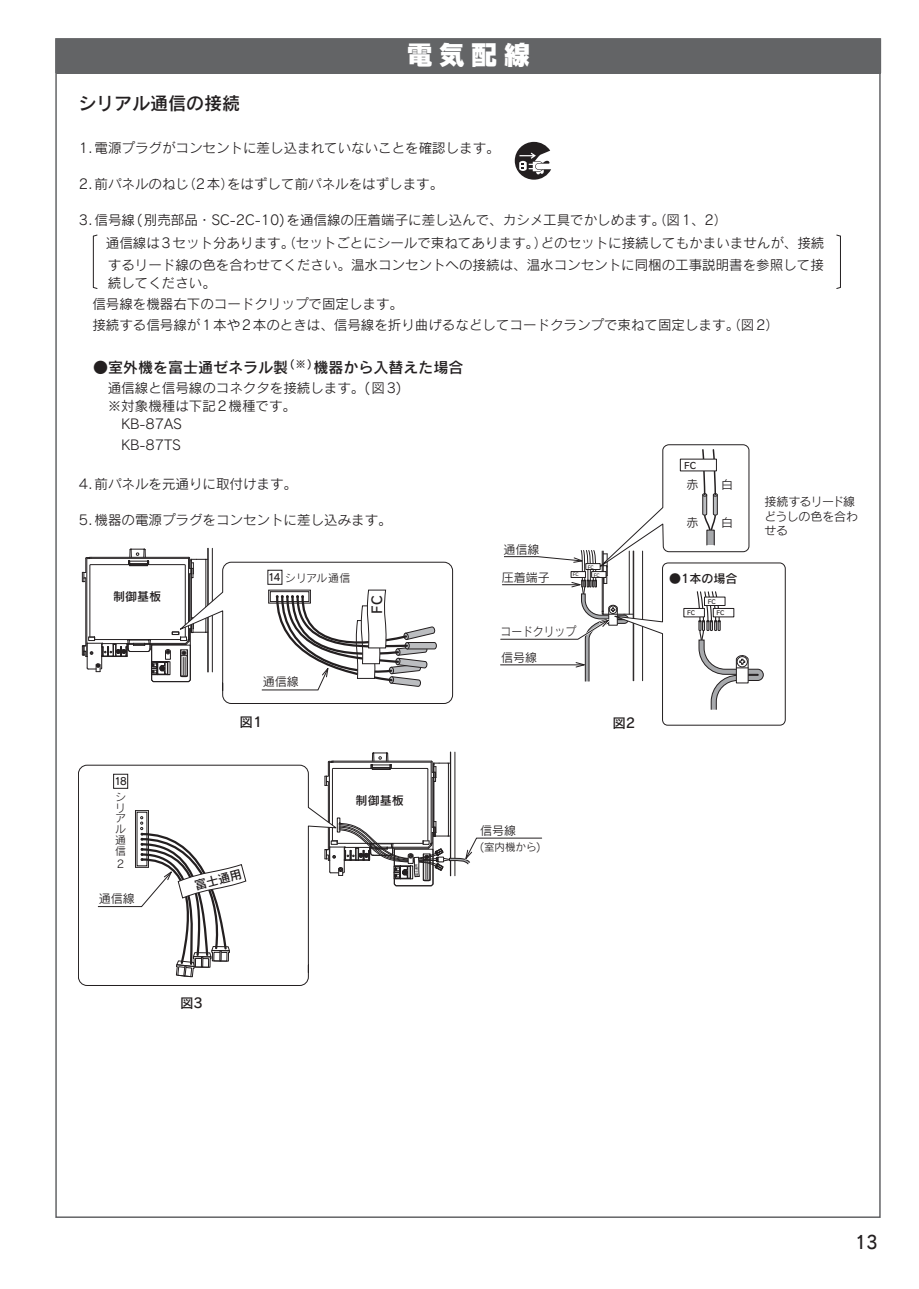
<style>
.page{position:relative;width:919px;height:1289px;background:#fff}
.page>*{position:absolute;margin:0;border:0;box-sizing:border-box;transform-origin:0 0}
.t1{font:27px "Rodin Pro EB 90 pv RKSJ H";color:#fff}
.t2{font:18px "Rodin Pro DB 90 pv RKSJ H";color:#231f20}
.t3{font:18px "Rodin Pro DB 90 pv RKSJ H";color:#231f20;scale:.9 1}
.t4{font:15px "Rodin Pro DB 90 pv RKSJ H";color:#231f20}
.t5{font:13.5px/21px "Rodin Pro M 90 pv RKSJ H";color:#231f20}
.t6{font:13.5px "Rodin Pro DB 90 pv RKSJ H";color:#231f20}
.t7{font:12px "Rodin Pro M 90 pv RKSJ H";color:#231f20}
.t8{font:12px "Rodin Pro DB 90 pv RKSJ H";color:#231f20}
.t9{font:12px/14.4px "Rodin Pro M 90 pv RKSJ H";letter-spacing:-.04em;color:#231f20}
.t10{font:12px "Rodin Pro M 90 pv RKSJ H";color:#231f20;scale:.9 1}
.t11{font:10.8px "Rodin Pro M 90 pv RKSJ H";letter-spacing:.025em;color:#231f20}
.t12{font:10.8px/10.8px "Rodin CID M 83 pv RKSJ H";color:#231f20}
.t13{font:10.5px "Rodin Pro M 90 pv RKSJ H";color:#231f20}
.t14{font:10.2px "Rodin Pro DB 90 pv RKSJ H";color:#231f20;scale:.95 1}
.t15{font:9px "Rodin Pro DB 90 pv RKSJ H";color:#231f20}
.t16{font:6px "Rodin Pro DB 90 pv RKSJ H";color:#231f20}
.t17{font:4.5px/7.9px "Rodin Pro DB 90 pv RKSJ H";color:#231f20}
.t18{font:3px "Rodin Pro DB 90 pv RKSJ H";color:#231f20}
.s1{font-family:"Rodin Pro DB 90 pv RKSJ H";font-size:10.2px}
</style>
<div class="page">
<hr style="left:207px;top:548px;width:1px;height:124px;background:#231f20">
<hr style="left:208px;top:548px;width:1px;height:124px;background:#231f20">
<hr style="left:212px;top:548px;width:1px;height:124px;background:#231f20">
<svg style="left:82px;top:549px;width:371px;height:155px"></svg>
<svg style="left:500px;top:444px;width:286px;height:282px"></svg>
<svg style="left:514px;top:142px;width:37px;height:38px"></svg>
<hr style="left:93px;top:236px;width:1px;height:51px;background:#231f20">
<hr style="left:840px;top:236px;width:1px;height:51px;background:#231f20">
<svg style="left:78px;top:764px;width:246px;height:222px"></svg>
<div style="left:113px;top:774px;width:15px;height:14px;border:1px solid #231f20"></div>
<svg style="left:97px;top:810px;width:149px;height:167px"></svg>
<svg style="left:324px;top:752px;width:218px;height:134px"></svg>
<div style="left:56px;top:39px;width:824px;height:34px;background:#636466"></div>
<hr style="left:55px;top:38px;width:826px;height:2px;background:#636466">
<hr style="left:55px;top:40px;width:2px;height:33px;background:#636466">
<hr style="left:879px;top:40px;width:2px;height:33px;background:#636466">
<h1 class="t1" style="left:406px;top:44px;width:126px">電気配線</h1>
<h2 class="t2" style="left:78px;top:97px;width:164px">シリアル通信の接続</h2>
<p class="t5" style="left:79px;top:139px;width:422px">1.電源プラグがコンセントに差し込まれていないことを確認します。</p>
<p class="t5" style="left:79px;top:175px;width:366px">2.前パネルのねじ（2本）をはずして前パネルをはずします。</p>
<p class="t5" style="left:79px;top:211px;width:650px">3.信号線 (別売部品・SC-2C-10)を通信線の圧着端子に差し込んで、カシメ工具でかしめます。（図1、2）</p>
<p class="t5" style="left:79px;top:234px;width:747px">　　通信線は3セット分あります。（セットごとにシールで束ねてあります。）どのセットに接続してもかまいませんが、接続</p>
<p class="t5" style="left:108px;top:256px;width:717px">するリード線の色を合わせてください。温水コンセントへの接続は、温水コンセントに同梱の工事説明書を参照して接</p>
<p class="t5" style="left:79px;top:274px;width:701px;text-indent:29px">続してください。<br>　信号線を機器右下のコードクリップで固定します。<br>　接続する信号線が1本や2本のときは、信号線を折り曲げるなどしてコードクランプで束ねて固定します。（図2）</p>
<p class="t4" style="left:78px;top:361px;width:387px">　●室外機を富士通ゼネラル製 <sup>(※)</sup> 機器から入替えた場合</p>
<p class="t5" style="left:108px;top:379px;width:295px">通信線と信号線のコネクタを接続します。(図3)</p>
<p class="t5" style="left:108px;top:397px;width:190px">※対象機種は下記2機種です。</p>
<p class="t5" style="left:121px;top:415px;width:62px">KB-87AS</p>
<p class="t5" style="left:121px;top:436px;width:61px">KB-87TS</p>
<p class="t5" style="left:79px;top:475px;width:220px">4.前パネルを元通りに取付けます。</p>
<p class="t5" style="left:79px;top:511px;width:314px">5.機器の電源プラグをコンセントに差し込みます。</p>
<p class="t15" style="left:684px;top:462px;width:14px">FC</p>
<p class="t7" style="left:686px;top:479px;width:13px">赤</p>
<p class="t7" style="left:686px;top:517px;width:13px">赤</p>
<p class="t7" style="left:721px;top:479px;width:13px">白</p>
<p class="t7" style="left:721px;top:517px;width:13px">白</p>
<p class="t9" style="left:764px;top:496px;width:95px">接続するリード線どうしの色を合わせる</p>
<p class="t8" style="left:113px;top:591px;width:49px">制御基板</p>
<p class="t14" style="left:114px;top:777px;width:14px">18</p>
<p class="t12" style="left:115px;top:792px;width:12px">シリアル通信</p>
<p class="t11" style="left:117px;top:859px;width:9px">2</p>
<p class="t7" style="left:99px;top:893px;width:37px">通信線</p>
<p class="t11" style="left:268px;top:573px;width:84px"><span class="s1">14</span> シリアル通信</p>
<p class="t6" style="left:372px;top:613px;width:20px;rotate:-90deg">FC</p>
<p class="t7" style="left:263px;top:677px;width:37px">通信線</p>
<p class="t6" style="left:239px;top:717px;width:24px">図1</p>
<p class="t8" style="left:355px;top:795px;width:49px">制御基板</p>
<p class="t8" style="left:194px;top:881px;width:50px;rotate:-15deg">富士通用</p>
<p class="t18" style="left:416px;top:876px;width:14px;rotate:-93deg">富士通用</p>
<p class="t6" style="left:180px;top:997px;width:24px">図3</p>
<p class="t7" style="left:503px;top:545px;width:37px">通信線</p>
<p class="t7" style="left:502px;top:572px;width:49px">圧着端子</p>
<p class="t17" style="left:572px;top:571px;width:8px">FC</p>
<p class="t17" style="left:593px;top:563px;width:8px;text-indent:-6px">FC<br>FC</p>
<p class="t10" style="left:500px;top:627px;width:86px">コードクリップ</p>
<p class="t7" style="left:501px;top:652px;width:37px">信号線</p>
<p class="t6" style="left:612px;top:717px;width:24px">図2</p>
<p class="t8" style="left:669px;top:574px;width:70px">●1本の場合</p>
<p class="t16" style="left:687px;top:611px;width:10px">FC</p>
<p class="t16" style="left:716px;top:611px;width:10px">FC</p>
<p class="t16" style="left:707px;top:599px;width:10px">FC</p>
<p class="t7" style="left:480px;top:825px;width:37px">信号線</p>
<p class="t13" style="left:480px;top:842px;width:62px">(室内機から)</p>
<h2 class="t3" style="left:855px;top:1235px;width:26px">13</h2>
</div>
